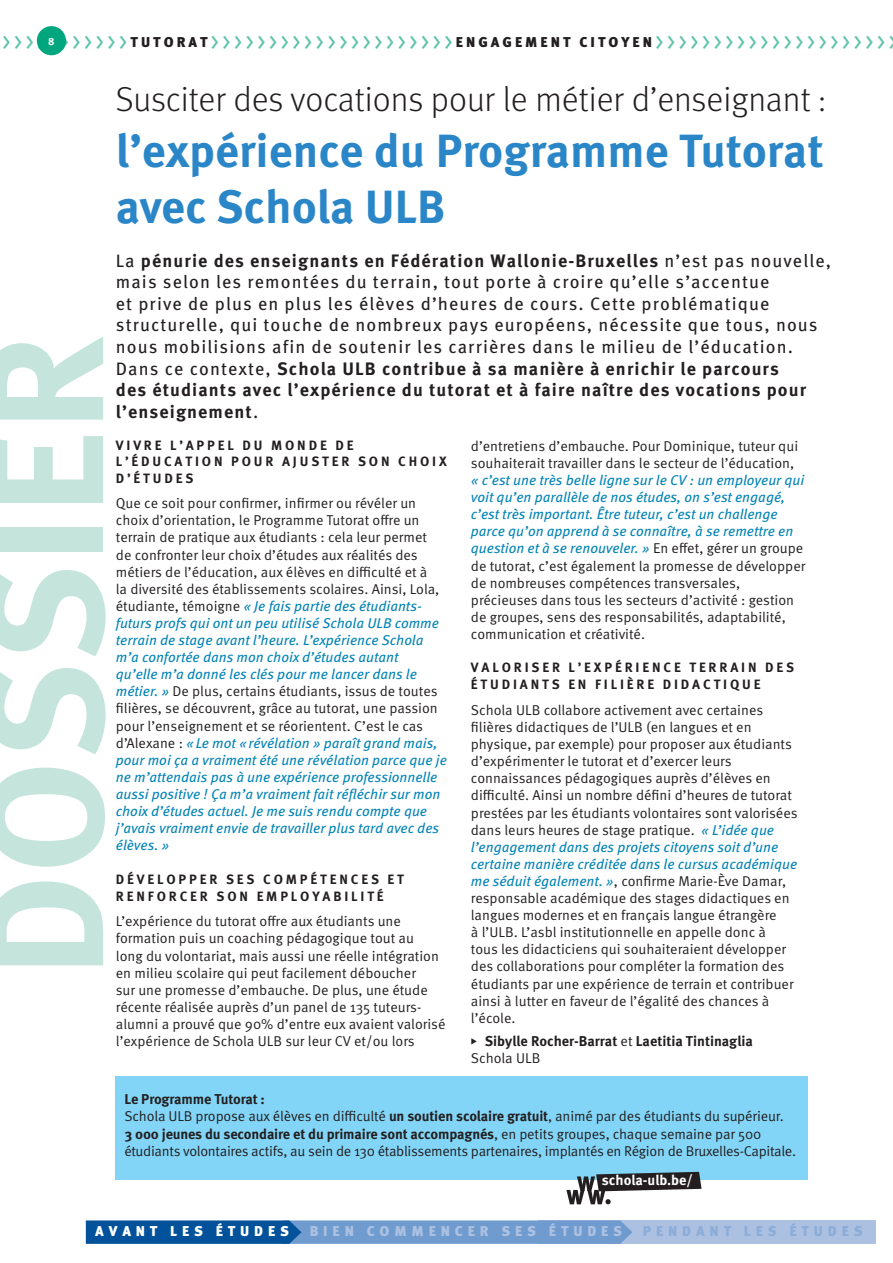
<style>
.page{position:relative;width:893px;height:1263px;background:#fff}
.page>*{position:absolute;margin:0;border:0;box-sizing:border-box;transform-origin:0 0}
.t1{font:700 165px "Meta OT";color:#c5e5dc}
.t2{font:700 46.5px "Meta OT";color:#2a86c7}
.t3{font:300 34.5px "Meta OT";color:#231f20}
.t4{font:25.5px "Meta OT Norm";color:#5ec3aa}
.t5{font:18px/21.6px "Meta OT";letter-spacing:.06em;color:#231f20}
.t6{font:14.25px/17.1px "Meta OT Norm";color:#231f20}
.t7{font:italic 14.25px/17.1px "Meta OT";color:#0584b6}
.t8{font:700 14.25px "Meta OT";letter-spacing:-.01em;color:#231f20}
.t9{font:14.25px "Meta OT Norm";letter-spacing:-.02em;color:#231f20}
.t10{font:900 14.25px "Meta OT";letter-spacing:.34em;color:#acc1e2}
.t11{font:900 14.25px "Meta OT";letter-spacing:.34em;color:#8cadd8}
.t12{font:900 14.25px "Meta OT";letter-spacing:.34em;color:#fff}
.t13{font:700 14.25px "Meta OT";letter-spacing:-.005em;color:#fff}
.t14{font:700 13.5px/16.2px "Meta OT";letter-spacing:.21em;color:#231f20}
.t15{font:700 10.5px "Meta OT";color:#fff}
.s1{font-family:"Meta OT";font-weight:900;font-size:14.25px;color:#231f20}
.s2{font-weight:700}
.s3{font-family:"Meta OT Norm";font-style:normal;color:#231f20}
.s4{font-family:"Meta OT";font-style:italic;color:#0584b6}
.s5{font-family:"Meta OT Norm";font-weight:400}
.s6{font-family:"Meta OT";font-weight:700}
</style>
<div class="page">
<div style="left:37px;top:26px;width:29px;height:29px;background:#00a77e;border-radius:50%"></div>
<div style="left:539px;top:1220px;width:337px;height:24px;background:#acc1e2"></div>
<svg style="left:86px;top:1220px;width:546px;height:24px;background:#4982bc"></svg>
<div style="left:116px;top:1076px;width:692px;height:104px;background:#82d5f7"></div>
<svg style="left:566px;top:1172px;width:136px;height:32px"></svg>
<p class="t4" style="left:2px;top:26px;width:885px">&gt;&gt;&gt;&gt;&gt;&gt;&gt;&gt;&gt;&gt;&gt;<span class="s1">TUTORAT</span>&gt;&gt;&gt;&gt;&gt;&gt;&gt;&gt;&gt;&gt;&gt;&gt;&gt;&gt;&gt;&gt;&gt;&gt;&gt;&gt;&gt;<span class="s1">ENGAGEMENT CITOYEN</span>&gt;&gt;&gt;&gt;&gt;&gt;&gt;&gt;&gt;&gt;&gt;&gt;&gt;&gt;&gt;&gt;&gt;&gt;&gt;&gt;</p>
<p class="t15" style="left:48px;top:34px;width:8px">8</p>
<p class="t3" style="left:116px;top:79px;width:712px">Susciter des vocations pour le métier d’enseignant :</p>
<p class="t2" style="left:116px;top:121px;width:709px">l’expérience du Programme Tutorat</p>
<p class="t2" style="left:116px;top:177px;width:331px">avec Schola ULB</p>
<p class="t1" style="left:-59px;top:978px;width:645px;rotate:-90deg">DOSSIER</p>
<p class="t5" style="left:116px;top:250px;width:717px">La <span class="s2">pénurie des enseignants en Fédération Wallonie-Bruxelles</span> n’est pas nouvelle, mais selon les remontées du terrain, tout porte à croire qu’elle s’accentue<br>et prive de plus en plus les élèves d’heures de cours. Cette problématique structurelle, qui touche de nombreux pays européens, nécessite que tous, nous nous mobilisions afin de soutenir les carrières dans le milieu de l’éducation.<br>Dans ce contexte, <span class="s2">Schola ULB contribue à sa manière à enrichir le parcours<br>des étudiants avec l’expérience du tutorat et à faire naître des vocations pour l’enseignement</span>.</p>
<p class="t14" style="left:116px;top:438px;width:332px">VIVRE L’APPEL DU MONDE DE<br>L’ÉDUCATION POUR AJUSTER SON CHOIX<br>D’ÉTUDES</p>
<p class="t7" style="left:116px;top:495px;width:333px"><span class="s3">Que ce soit pour confirmer, infirmer ou révéler un choix d’orientation, le Programme Tutorat offre un terrain de pratique aux étudiants : cela leur permet<br>de confronter leur choix d’études aux réalités des métiers de l’éducation, aux élèves en difficulté et à<br>la diversité des établissements scolaires. Ainsi, Lola, étudiante, témoigne</span> « Je fais partie des étudiants&shy;futurs profs qui ont un peu utilisé Schola ULB comme terrain de stage avant l’heure. L’expérience Schola m’a confortée dans mon choix d’études autant<br>qu’elle m’a donné les clés pour me lancer dans le métier. » <span class="s3">De plus, certains étudiants, issus de toutes filières, se découvrent, grâce au tutorat, une passion pour l’enseignement et se réorientent. C’est le cas d’Alexane :</span> «Le mot «révélation » paraît grand mais, pour moi ça a vraiment été une révélation parce que je ne m’attendais pas à une expérience professionnelle aussi positive ! Ça m’a vraiment fait réfléchir sur mon choix d’études actuel. Je me suis rendu compte que j’avais vraiment envie de travailler plus tard avec des élèves. »</p>
<p class="t14" style="left:116px;top:870px;width:290px;line-height:17.1px">DÉVELOPPER SES COMPÉTENCES ET<br>RENFORCER SON EMPLOYABILITÉ</p>
<p class="t6" style="left:116px;top:913px;width:331px">L’expérience du tutorat offre aux étudiants une formation puis un coaching pédagogique tout au<br>long du volontariat, mais aussi une réelle intégration en milieu scolaire qui peut facilement déboucher<br>sur une promesse d’embauche. De plus, une étude récente réalisée auprès d’un panel de 135 tuteurs&shy;alumni a prouvé que 90% d’entre eux avaient valorisé l’expérience de Schola ULB sur leur CV et/ou lors</p>
<p class="t6" style="left:471px;top:437px;width:336px">d’entretiens d’embauche. Pour Dominique, tuteur qui souhaiterait travailler dans le secteur de l’éducation, <span class="s4">« c’est une très belle ligne sur le CV : un employeur qui voit qu’en parallèle de nos études, on s’est engagé, c’est très important. Être tuteur, c’est un challenge parce qu’on apprend à se connaître, à se remettre en question et à se renouveler. »</span> En effet, gérer un groupe de tutorat, c’est également la promesse de développer de nombreuses compétences transversales, précieuses dans tous les secteurs d’activité : gestion de groupes, sens des responsabilités, adaptabilité, communication et créativité.</p>
<p class="t14" style="left:471px;top:659px;width:325px;line-height:17.1px">VALORISER L’EXPÉRIENCE TERRAIN DES<br>ÉTUDIANTS EN FILIÈRE DIDACTIQUE</p>
<p class="t6" style="left:471px;top:702px;width:328px">Schola ULB collabore activement avec certaines filières didactiques de l’ULB (en langues et en physique, par exemple) pour proposer aux étudiants d’expérimenter le tutorat et d’exercer leurs connaissances pédagogiques auprès d’élèves en difficulté. Ainsi un nombre défini d’heures de tutorat prestées par les étudiants volontaires sont valorisées dans leurs heures de stage pratique. <span class="s4">« L’idée que l’engagement dans des projets citoyens soit d’une certaine manière créditée dans le cursus académique me séduit également. »</span>, confirme Marie-Ève Damar, responsable académique des stages didactiques en langues modernes et en français langue étrangère<br>à l’ULB. L’asbl institutionnelle en appelle donc à<br>tous les didacticiens qui souhaiteraient développer des collaborations pour compléter la formation des étudiants par une expérience de terrain et contribuer ainsi à lutter en faveur de l’égalité des chances à l’école.</p>
<p class="t8" style="left:471px;top:1032px;width:283px">◆ Sibylle Rocher-Barrat <span class="s5">et</span> Laetitia Tintinaglia</p>
<p class="t6" style="left:471px;top:1050px;width:71px">Schola ULB</p>
<p class="t8" style="left:124px;top:1090px;width:142px">Le Programme Tutorat :</p>
<p class="t6" style="left:124px;top:1108px;width:661px">Schola ULB propose aux élèves en difficulté <span class="s6">un soutien scolaire gratuit</span>, animé par des étudiants du supérieur.</p>
<p class="t8" style="left:124px;top:1124px;width:638px">3 000 jeunes du secondaire et du primaire sont accompagnés<span class="s5">, en petits groupes, chaque semaine par 500</span></p>
<p class="t9" style="left:124px;top:1142px;width:673px">étudiants volontaires actifs, au sein de 130 établissements partenaires, implantés en Région de Bruxelles-Capitale.</p>
<p class="t13" style="left:602px;top:1171px;width:93px">schola-ulb.be/</p>
<p class="t12" style="left:95px;top:1222px;width:195px">AVANT LES ÉTUDES</p>
<p class="t10" style="left:310px;top:1222px;width:314px">BIEN COMMENCER SES ÉTUDES</p>
<p class="t11" style="left:643px;top:1222px;width:221px">PENDANT LES ÉTUDES</p>
</div>
